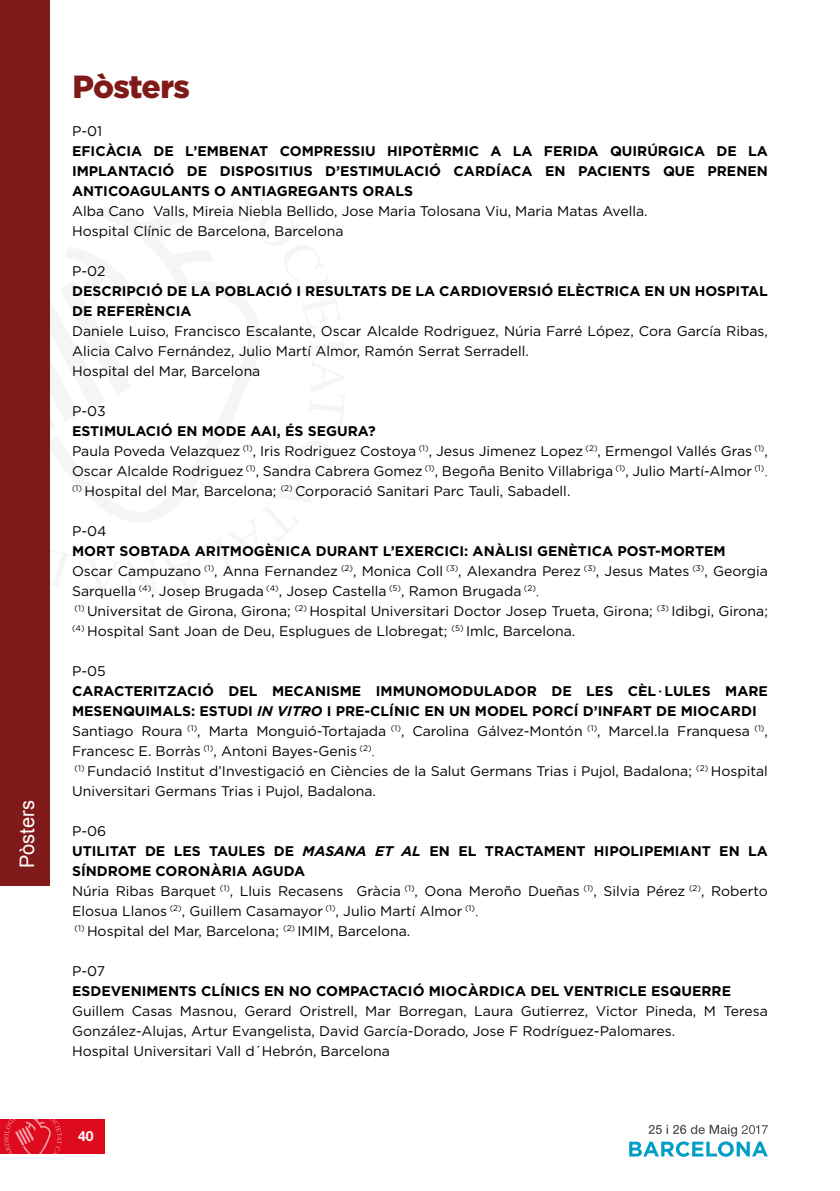
<style>
.page{position:relative;width:840px;height:1191px;background:#fff}
.page>*{position:absolute;margin:0;border:0;box-sizing:border-box;transform-origin:0 0}
.t1{font:900 32px "Gotham";letter-spacing:-.025em;color:#801a19}
.t2{font:20px "Arial";color:#fff}
.t3{font:14px/20px "Gotham";color:#000}
.t4{font:700 14px/20px "Gotham";color:#000;text-align:justify}
.t5{font:700 14px "Helvetica Neue LT Std";color:#fff}
.s1{font-weight:700}
.s2{font-family:"Times New Roman"}
.s3{font-family:"Courier New";font-weight:700}
.s4{font-weight:700;font-style:italic}
</style>
<div class="page">
<div style="left:0;top:1119px;width:104px;height:34px;background:#de0b1f"></div>
<svg style="left:4px;top:1119px;width:58px;height:35px"></svg>
<svg style="left:629px;top:1124px;width:138px;height:32px"></svg>
<div style="left:0;top:0;width:49px;height:885px;background:#801a19"></div>
<h2 class="t2" style="left:14px;top:868px;width:69px;rotate:-90deg">Pòsters</h2>
<h1 class="t1" style="left:72px;top:64px;width:119px">Pòsters</h1>
<p class="t3" style="left:72px;top:120px;width:32px">P-01</p>
<p class="t4" style="left:72px;top:141px;width:697px">EFICÀCIA DE L’EMBENAT COMPRESSIU HIPOTÈRMIC A LA FERIDA QUIRÚRGICA DE LA IMPLANTACIÓ DE DISPOSITIUS D’ESTIMULACIÓ CARDÍACA EN PACIENTS QUE PRENEN ANTICOAGULANTS O ANTIAGREGANTS ORALS</p>
<p class="t3" style="left:72px;top:200px;width:576px">Alba Cano Valls, Mireia Niebla Bellido, Jose Maria Tolosana Viu, Maria Matas Avella.<br>Hospital Clínic de Barcelona, Barcelona</p>
<p class="t3" style="left:72px;top:260px;width:35px">P-02</p>
<p class="t4" style="left:72px;top:281px;width:697px">DESCRIPCIÓ DE LA POBLACIÓ I RESULTATS DE LA CARDIOVERSIÓ ELÈCTRICA EN UN HOSPITAL<br>DE REFERÈNCIA</p>
<p class="t3" style="left:72px;top:320px;width:697px">Daniele Luiso, Francisco Escalante, Oscar Alcalde Rodriguez, Núria Farré López, Cora García Ribas,<br>Alicia Calvo Fernández, Julio Martí Almor, Ramón Serrat Serradell.<br>Hospital del Mar, Barcelona</p>
<p class="t3" style="left:72px;top:400px;width:35px">P-03</p>
<p class="t3" style="left:72px;top:420px;width:697px"><span class="s1">ESTIMULACIÓ EN MODE AAI, ÉS SEGURA?<br></span>Paula Poveda Velazquez <sup>(1)</sup>, Iris Rodriguez Costoya <sup>(1)</sup>, Jesus Jimenez Lopez <sup>(2)</sup>, Ermengol Vallés Gras <sup>(1)</sup>, Oscar Alcalde Rodriguez <sup>(1)</sup>, Sandra Cabrera Gomez <sup>(1)</sup>, Begoña Benito Villabriga <sup>(1)</sup>, Julio Martí-Almor <sup>(1)</sup><span class="s2">. </span><sup>(1)</sup> Hospital del Mar, Barcelona; <sup>(2)</sup> Corporació Sanitari Parc Tauli, Sabadell.</p>
<p class="t3" style="left:72px;top:520px;width:36px">P-04</p>
<p class="t3" style="left:72px;top:540px;width:697px"><span class="s1">MORT SOBTADA ARITMOGÈNICA DURANT L’EXERCICI: ANÀLISI GENÈTICA POST-MORTEM </span>Oscar Campuzano <sup>(1)</sup>, Anna Fernandez <sup>(2)</sup>, Monica Coll <sup>(3)</sup>, Alexandra Perez <sup>(3)</sup>, Jesus Mates <sup>(3)</sup>, Georgia Sarquella <sup>(4)</sup>, Josep Brugada <sup>(4)</sup>, Josep Castella <sup>(5)</sup>, Ramon Brugada <sup>(2)</sup><span class="s2">.<br></span><sup>(1)</sup> Universitat de Girona, Girona; <sup>(2)</sup> Hospital Universitari Doctor Josep Trueta, Girona; <sup>(3)</sup> Idibgi, Girona; <sup>(4)</sup> Hospital Sant Joan de Deu, Esplugues de Llobregat; <sup>(5)</sup> Imlc, Barcelona.</p>
<p class="t3" style="left:72px;top:660px;width:697px">P-05<br><span class="s1">CARACTERITZACIÓ DEL MECANISME IMMUNOMODULADOR DE LES CÈL</span><span class="s3">∙</span><span class="s1">LULES MARE MESENQUIMALS: ESTUDI</span> <span class="s4">IN VITRO</span> <span class="s1">I PRE-CLÍNIC EN UN MODEL PORCÍ D’INFART DE MIOCARDI </span>Santiago Roura <sup>(1)</sup>, Marta Monguió-Tortajada <sup>(1)</sup>, Carolina Gálvez-Montón <sup>(1)</sup>, Marcel.la Franquesa <sup>(1)</sup>, Francesc E. Borràs <sup>(1)</sup>, Antoni Bayes-Genis <sup>(2)</sup><span class="s2">.<br></span><sup>(1)</sup> Fundació Institut d’Investigació en Ciències de la Salut Germans Trias i Pujol, Badalona; <sup>(2)</sup> Hospital Universitari Germans Trias i Pujol, Badalona.</p>
<p class="t3" style="left:72px;top:820px;width:697px">P-06<br><span class="s1">UTILITAT DE LES TAULES DE</span> <span class="s4">MASANA ET AL</span> <span class="s1">EN EL TRACTAMENT HIPOLIPEMIANT EN LA SÍNDROME CORONÀRIA AGUDA<br></span>Núria Ribas Barquet <sup>(1)</sup>, Lluis Recasens Gràcia <sup>(1)</sup>, Oona Meroño Dueñas <sup>(1)</sup>, Silvia Pérez <sup>(2)</sup>, Roberto Elosua Llanos <sup>(2)</sup>, Guillem Casamayor <sup>(1)</sup>, Julio Martí Almor <sup>(1)</sup><span class="s2">.<br></span><sup>(1)</sup> Hospital del Mar, Barcelona; <sup>(2)</sup> IMIM, Barcelona.</p>
<p class="t3" style="left:72px;top:960px;width:35px">P-07</p>
<p class="t4" style="left:72px;top:981px;width:660px">ESDEVENIMENTS CLÍNICS EN NO COMPACTACIÓ MIOCÀRDICA DEL VENTRICLE ESQUERRE</p>
<p class="t3" style="left:72px;top:1000px;width:697px">Guillem Casas Masnou, Gerard Oristrell, Mar Borregan, Laura Gutierrez, Victor Pineda, M Teresa<br>González-Alujas, Artur Evangelista, David García-Dorado, Jose F Rodríguez-Palomares.<br>Hospital Universitari Vall d´Hebrón, Barcelona</p>
<p class="t5" style="left:78px;top:1127px;width:17px">40</p>
</div>
